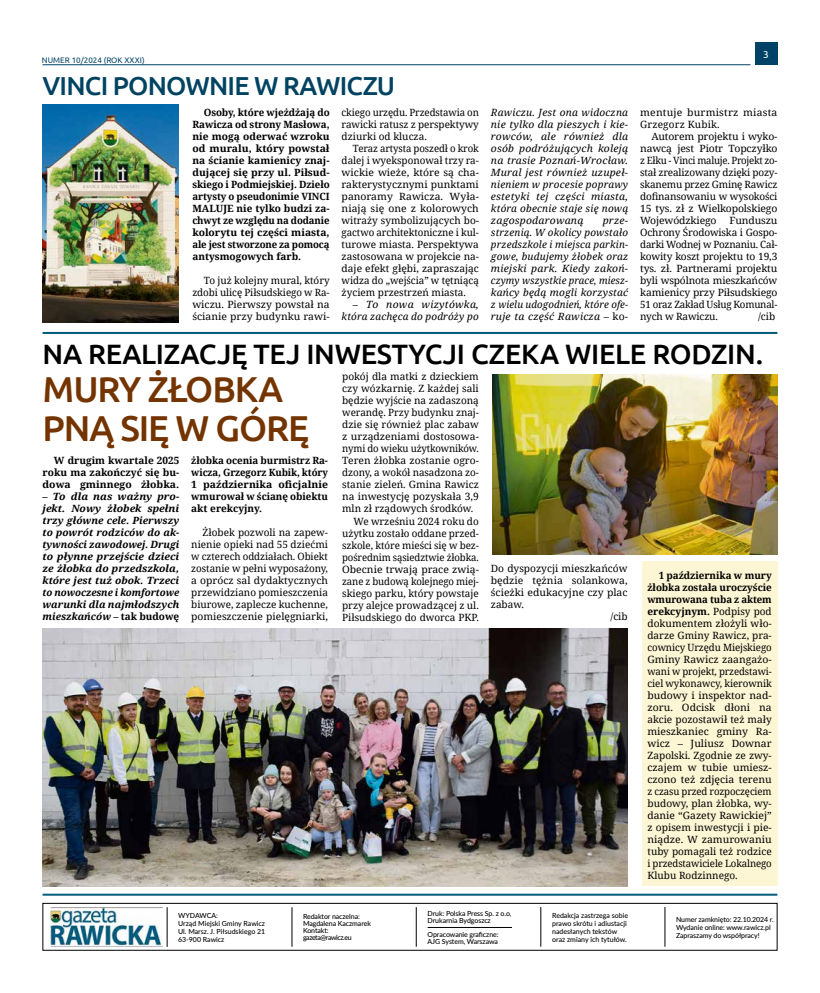
<style>
.page{position:relative;width:820px;height:993px;background:#fff}
.page>*{position:absolute;margin:0;border:0;box-sizing:border-box;transform-origin:0 0}
.t1{font:500 36px/38.8px "Ubuntu";letter-spacing:-.03em;color:#743400}
.t2{font:500 28px "Ubuntu";letter-spacing:-.01em;color:#000}
.t3{font:500 26px "Ubuntu";letter-spacing:-.03em;color:#004361}
.t4{font:10px/12px "Noto Serif";color:#000;text-align:justify}
.t5{font:10px/12px "Noto Serif";color:#000;text-align:justify;scale:1.04 1}
.t6{font:700 10px/12px "Noto Serif";color:#000;text-align:justify}
.t7{font:10px/12px "Noto Serif";color:#000;text-align:justify;scale:.96 1}
.t8{font:italic 700 10px/12px "Noto Serif";color:#000;text-align:justify;scale:1.04 1}
.t9{font:italic 10px/12px "Noto Serif";letter-spacing:.02em;color:#000;text-align:right;scale:1.04 1}
.t10{font:italic 10px/12px "Noto Serif";letter-spacing:.02em;color:#000;text-align:justify}
.t11{font:10px/12px "Noto Serif";letter-spacing:.02em;color:#000;scale:1.04 1}
.t12{font:10px "Ubuntu";color:#fff}
.t13{font:8px "Ubuntu";color:#004367}
.t14{font:500 7px/8px "Lato";letter-spacing:-.01em;color:#000}
.s1{font-style:normal}
.s2{font-weight:700}
</style>
<div class="page">
<div style="left:754px;top:43px;width:23px;height:22px;background:#004367"></div>
<hr style="left:43px;top:64px;width:707px;height:1px;background:#004367">
<div style="left:43px;top:902px;width:734px;height:48px;border:1px solid #000"></div>
<hr style="left:167px;top:906px;width:1px;height:40px;background:#000">
<hr style="left:291px;top:906px;width:1px;height:40px;background:#000">
<hr style="left:416px;top:906px;width:1px;height:40px;background:#000">
<hr style="left:540px;top:906px;width:1px;height:40px;background:#000">
<hr style="left:664px;top:906px;width:1px;height:40px;background:#000">
<img style="left:50px;top:907px;width:112px;height:39px">
<hr style="left:427px;top:926px;width:84px;height:1px;background:#000">
<hr style="left:43px;top:893px;width:734px;height:2px;background:#005b78">
<hr style="left:43px;top:332px;width:734px;height:2px;background:#005b78">
<img style="left:43px;top:628px;width:584px;height:257px">
<div style="left:641px;top:561px;width:136px;height:324px;background:#fdf6d5"></div>
<img style="left:492px;top:374px;width:285px;height:180px">
<img style="left:43px;top:104px;width:135px;height:218px">
<p class="t13" style="left:42px;top:55px;width:104px">NUMER 10/2024 (ROK XXXI)</p>
<h3 class="t3" style="left:43px;top:70px;width:160px">VINCI PONOWNIE</h3>
<h3 class="t3" style="left:254px;top:70px;width:62px">W RAWICZ</h3>
<h3 class="t3" style="left:377px;top:70px;width:20px">U</h3>
<p class="t6" style="left:192px;top:106px;width:139px;text-indent:11px">Osoby, które wjeżdżają do Rawicza od strony Masłowa, nie mogą oderwać wzroku od muralu, który powstał na ścianie kamienicy znaj&shy;dującej się przy ul. Piłsud&shy;skiego i Podmiejskiej. Dzieło artysty o pseudonimie VINCI MALUJE nie tylko budzi za&shy;chwyt ze względu na dodanie kolorytu tej części miasta, ale jest stworzone za pomocą antysmogowych farb.</p>
<p class="t4" style="left:192px;top:274px;width:139px;text-indent:11px">To już kolejny mural, który zdobi ulicę Piłsudskiego w Ra&shy;wiczu. Pierwszy powstał na ścianie przy budynku rawi-</p>
<p class="t4" style="left:341px;top:106px;width:139px">ckiego urzędu. Przedstawia on rawicki ratusz z perspektywy dziurki od klucza.</p>
<p class="t7" style="left:341px;top:142px;width:144px;text-indent:11px">Teraz artysta poszedł o krok dalej i wyeksponował trzy ra&shy;wickie wieże, które są cha&shy;rakterystycznymi punktami panoramy Rawicza. Wyła&shy;niają się one z kolorowych witraży symbolizujących bo&shy;gactwo architektoniczne i kul&shy;turowe miasta. Perspektywa zastosowana w projekcie na&shy;daje efekt głębi, zapraszając widza do „wejścia” w tętniącą życiem przestrzeń miasta.</p>
<p class="t9" style="left:341px;top:298px;width:133px"><span class="s1">–</span> To nowa wizytówka, która zachęca do podróży po</p>
<p class="t10" style="left:490px;top:106px;width:139px">Rawiczu. Jest ona widoczna nie tylko dla pieszych i kie&shy;rowców, ale również dla osób podróżujących koleją na trasie Poznań-Wrocław.<br>Mural jest również uzupeł&shy;nieniem w procesie poprawy estetyki tej części miasta, która obecnie staje się nową zagospodarowaną</p>
<p class="t9" style="left:490px;top:214px;width:133px;text-align:justify;text-indent:112px">prze&shy;strzenią. W okolicy powstało przedszkole i miejsca parkin&shy;gowe, budujemy żłobek oraz miejski park. Kiedy zakoń&shy;czymy wszystkie prace, miesz&shy;kańcy będą mogli korzystać z wielu udogodnień, które ofe&shy;ruje ta część Rawicza <span class="s1">– ko-</span></p>
<p class="t12" style="left:763px;top:48px;width:7px">3</p>
<p class="t11" style="left:640px;top:106px;width:133px">mentuje burmistrz miasta<br>Grzegorz Kubik.</p>
<p class="t5" style="left:640px;top:130px;width:133px;text-indent:11px">Autorem projektu i wyko&shy;nawcą jest Piotr Topczyłko z Ełku - Vinci maluje. Projekt zo&shy;stał zrealizowany dzięki pozy&shy;skanemu przez Gminę Rawicz dofinansowaniu w wysokości 15 tys. zł z Wielkopolskiego Wojewódzkiego</p>
<p class="t5" style="left:640px;top:214px;width:133px;text-indent:89px">Funduszu Ochrony Środowiska i Gospo&shy;darki Wodnej w Poznaniu. Cał&shy;kowity koszt projektu to 19,3 tys. zł. Partnerami projektu byli wspólnota mieszkańców kamienicy przy Piłsudskiego 51 oraz Zakład Usług Komunal&shy;nych w Rawiczu.</p>
<p class="t4" style="left:757px;top:310px;width:19px">/cib</p>
<h2 class="t2" style="left:43px;top:336px;width:629px">NA REALIZACJĘ TEJ INWESTYCJI CZEKA WIELE ROD</h2>
<h2 class="t2" style="left:710px;top:336px;width:53px">ZIN.</h2>
<h1 class="t1" style="left:43px;top:369px;width:268px">MURY ŻŁO BKA<br>PNĄ SIĘ W GÓRĘ</h1>
<p class="t6" style="left:43px;top:454px;width:138px;text-indent:11px">W drugim kwartale 2025 roku ma zakończyć się bu&shy;dowa gminnego żłobka.</p>
<p class="t8" style="left:43px;top:490px;width:133px"><span class="s1">–</span> To dla nas ważny pro&shy;jekt. Nowy żłobek spełni trzy główne cele. Pierwszy to powrót rodziców do ak&shy;tywności zawodowej. Drugi to płynne przejście dzieci ze żłobka do przedszkola, które jest tuż obok. Trzeci to nowoczesne i komfortowe warunki dla najmłodszych mieszkańców <span class="s1">– tak budowę</span></p>
<p class="t4" style="left:342px;top:370px;width:138px">pokój dla matki z dzieckiem</p>
<p class="t4" style="left:342px;top:382px;width:138px">czy wózkarnię. Z każdej sali</p>
<p class="t4" style="left:342px;top:394px;width:138px">będzie wyjście na zadaszoną</p>
<p class="t4" style="left:342px;top:406px;width:138px">werandę. Przy budynku znaj-</p>
<p class="t4" style="left:342px;top:418px;width:138px">dzie się również plac zabaw</p>
<p class="t5" style="left:342px;top:430px;width:133px">z urządzeniami dostosowa-</p>
<p class="t7" style="left:342px;top:442px;width:144px">nymi do wieku użytkowników.</p>
<p class="t4" style="left:342px;top:454px;width:138px">Teren żłobka zostanie ogro-</p>
<p class="t4" style="left:342px;top:466px;width:138px">dzony, a wokół nasadzona zo-</p>
<p class="t4" style="left:342px;top:478px;width:138px">stanie zieleń. Gmina Rawicz</p>
<p class="t4" style="left:342px;top:490px;width:138px">na inwestycję pozyskała 3,9</p>
<p class="t4" style="left:342px;top:502px;width:133px">mln zł rządowych środków.</p>
<p class="t4" style="left:353px;top:514px;width:127px">We wrześniu 2024 roku do</p>
<p class="t4" style="left:342px;top:526px;width:138px">użytku zostało oddane przed-</p>
<p class="t4" style="left:342px;top:538px;width:138px">szkole, które mieści się w bez-</p>
<p class="t7" style="left:342px;top:550px;width:144px">pośrednim sąsiedztwie żłobka.</p>
<p class="t5" style="left:342px;top:562px;width:133px">Obecnie trwają prace zwią-</p>
<p class="t7" style="left:342px;top:574px;width:144px">zane z budową kolejnego miej-</p>
<p class="t4" style="left:342px;top:586px;width:138px">skiego parku, który powstaje</p>
<p class="t4" style="left:342px;top:598px;width:138px">przy alejce prowadzącej z ul.</p>
<p class="t4" style="left:342px;top:610px;width:138px">Piłsudskiego do dworca PKP.</p>
<p class="t6" style="left:191px;top:454px;width:138px">żłobka ocenia burmistrz Ra&shy;wicza, Grzegorz Kubik, który 1 października oficjalnie wmurował w ścianę obiektu akt erekcyjny.</p>
<p class="t4" style="left:191px;top:526px;width:138px;text-indent:11px">Żłobek pozwoli na zapew&shy;nienie opieki nad 55 dziećmi w czterech oddziałach. Obiekt zostanie w pełni wyposażony, a oprócz sal dydaktycznych przewidziano pomieszczenia biurowe, zaplecze kuchenne, pomieszczenie pielęgniarki,</p>
<p class="t4" style="left:490px;top:561px;width:138px">Do dyspozycji mieszkańców</p>
<p class="t5" style="left:490px;top:573px;width:133px">będzie tężnia solankowa,</p>
<p class="t5" style="left:490px;top:585px;width:133px">ścieżki edukacyjne czy plac</p>
<p class="t4" style="left:490px;top:597px;width:34px">zabaw.</p>
<p class="t4" style="left:610px;top:609px;width:19px">/cib</p>
<p class="t4" style="left:647px;top:569px;width:126px;text-indent:11px"><span class="s2">1 października w mury żłobka została uroczyście wmurowana tuba z aktem erekcyjnym.</span> Podpisy pod dokumentem złożyli wło&shy;darze Gminy Rawicz, pra&shy;cownicy Urzędu Miejskiego Gminy Rawicz zaangażo&shy;wani w projekt, przedstawi&shy;ciel wykonawcy, kierownik budowy i inspektor nad&shy;zoru. Odcisk dłoni na akcie pozostawił też mały mieszkaniec gminy Ra&shy;wicz – Juliusz Downar Zapolski. Zgodnie ze zwy&shy;czajem w tubie umiesz&shy;czono też zdjęcia terenu z czasu przed rozpoczęciem budowy, plan żłobka, wy&shy;danie “Gazety Rawickiej” z opisem inwestycji i pie&shy;niądze. W zamurowaniu tuby pomagali też rodzice i przedstawiciele Lokalnego Klubu Rodzinnego.</p>
<p class="t14" style="left:427px;top:909px;width:85px;line-height:7px">Druk: Polska Press Sp. z o.o,<br>Drukarnia Bydgoszcz</p>
<p class="t14" style="left:178px;top:910px;width:88px">WYDAWCA:<br>Urząd Miejski Gminy Rawicz<br>Ul. Marsz. J. Piłsudskiego 21<br>63-900 Rawicz</p>
<p class="t14" style="left:303px;top:912px;width:69px;line-height:7px">Redaktor naczelna:<br>Magdalena Kaczmarek<br>Kontakt: gazeta@rawicz.eu</p>
<p class="t14" style="left:552px;top:910px;width:77px">Redakcja zastrzega sobie prawo skrótu i adiustacji nadesłanych tekstów oraz zmiany ich tytułów.</p>
<p class="t14" style="left:675px;top:914px;width:99px">Numer zamknięto: 22.10.2024 r.<br>Wydanie online: www.rawicz.pl</p>
<p class="t14" style="left:427px;top:929px;width:72px">Opracowanie graficzne:</p>
<p class="t14" style="left:675px;top:930px;width:85px">Zapraszamy do współpracy!</p>
<p class="t14" style="left:427px;top:936px;width:72px">AJG System, Warszawa</p>
</div>
